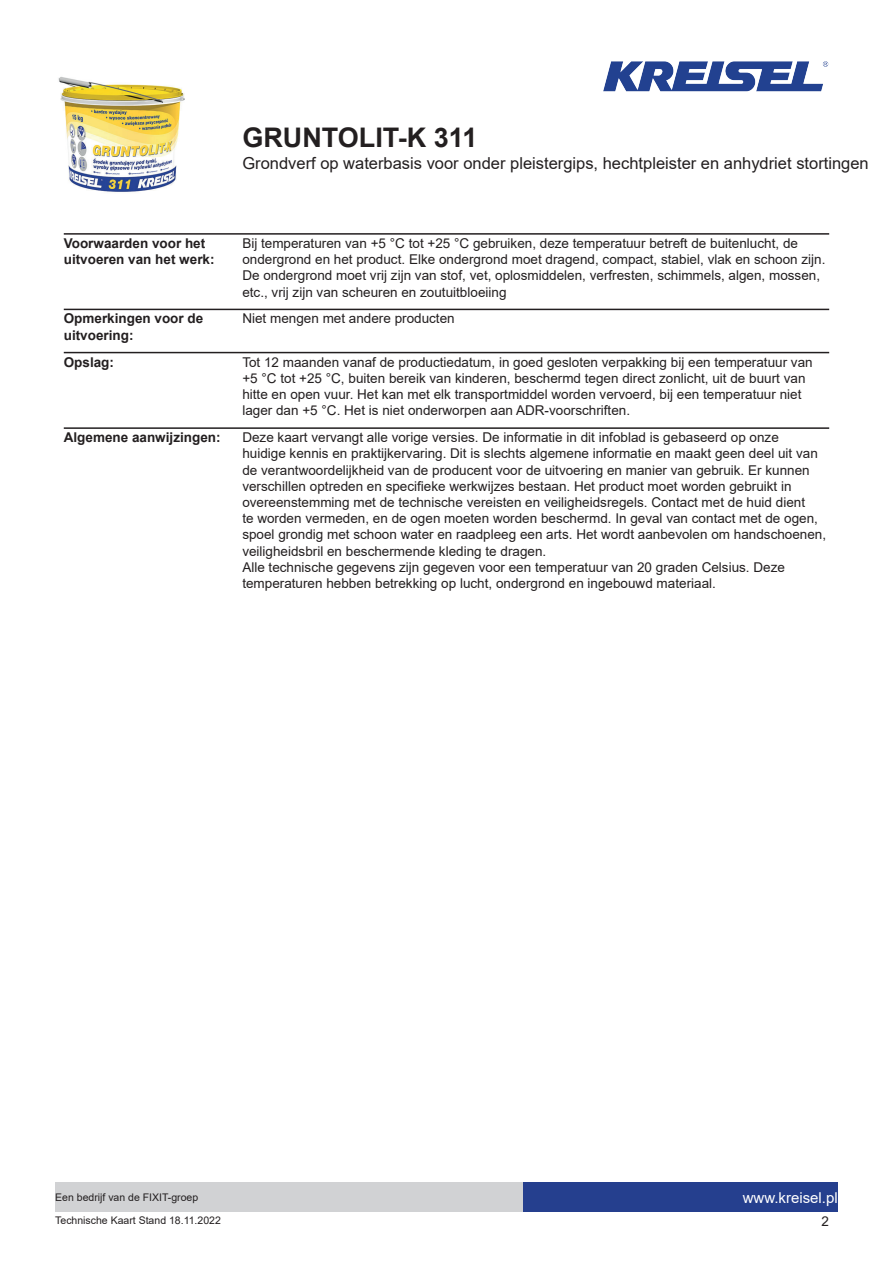
<style>
.page{position:relative;width:893px;height:1263px;background:#fff}
.page>*{position:absolute;margin:0;border:0;box-sizing:border-box;transform-origin:0 0}
.t1{font:700 27px "Arial";color:#231f20}
.t2{font:16.5px "Arial";color:#231f20}
.t3{font:15px "Arial";color:#fff}
.t4{font:13.5px/16.2px "Arial";color:#231f20}
.t5{font:700 13.5px/16.2px "Arial";color:#231f20}
.t6{font:10.5px "Arial";color:#231f20}
</style>
<div class="page">
<img style="left:58px;top:77px;width:127px;height:115px">
<img style="left:603px;top:61px;width:226px;height:31px">
<div style="left:523px;top:1182px;width:315px;height:30px;background:#253f8e"></div>
<div style="left:55px;top:1182px;width:468px;height:30px;background:#d1d2d4"></div>
<hr style="left:64px;top:233px;width:765px;height:2px;background:#231f20">
<hr style="left:64px;top:309px;width:765px;height:1px;background:#231f20">
<hr style="left:64px;top:352px;width:765px;height:1px;background:#231f20">
<hr style="left:64px;top:427px;width:765px;height:2px;background:#231f20">
<h1 class="t1" style="left:242px;top:119px;width:237px">GRUNTOLIT-K 311</h1>
<p class="t2" style="left:242px;top:152px;width:628px">Grondverf op waterbasis voor onder pleistergips, hechtpleister en anhydriet stortingen</p>
<p class="t5" style="left:64px;top:235px;width:152px">Voorwaarden voor het uitvoeren van het werk:</p>
<p class="t4" style="left:242px;top:235px;width:585px">Bij temperaturen van +5 °C tot +25 °C gebruiken, deze temperatuur betreft de buitenlucht, de ondergrond en het product. Elke ondergrond moet dragend, compact, stabiel, vlak en schoon zijn.<br>De ondergrond moet vrij zijn van stof, vet, oplosmiddelen, verfresten, schimmels, algen, mossen, etc., vrij zijn van scheuren en zoutuitbloeiing</p>
<p class="t5" style="left:64px;top:311px;width:141px">Opmerkingen voor de uitvoering:</p>
<p class="t4" style="left:242px;top:311px;width:214px">Niet mengen met andere producten</p>
<p class="t5" style="left:64px;top:354px;width:52px">Opslag:</p>
<p class="t4" style="left:242px;top:354px;width:572px">Tot 12 maanden vanaf de productiedatum, in goed gesloten verpakking bij een temperatuur van +5 °C tot +25 °C, buiten bereik van kinderen, beschermd tegen direct zonlicht, uit de buurt van hitte en open vuur. Het kan met elk transportmiddel worden vervoerd, bij een temperatuur niet lager dan +5 °C. Het is niet onderworpen aan ADR-voorschriften.</p>
<p class="t5" style="left:64px;top:429px;width:158px">Algemene aanwijzingen:</p>
<p class="t4" style="left:242px;top:429px;width:585px">Deze kaart vervangt alle vorige versies. De informatie in dit infoblad is gebaseerd op onze<br>huidige kennis en praktijkervaring. Dit is slechts algemene informatie en maakt geen deel uit van de verantwoordelijkheid van de producent voor de uitvoering en manier van gebruik. Er kunnen verschillen optreden en specifieke werkwijzes bestaan. Het product moet worden gebruikt in overeenstemming met de technische vereisten en veiligheidsregels. Contact met de huid dient<br>te worden vermeden, en de ogen moeten worden beschermd. In geval van contact met de ogen, spoel grondig met schoon water en raadpleeg een arts. Het wordt aanbevolen om handschoenen, veiligheidsbril en beschermende kleding te dragen.<br>Alle technische gegevens zijn gegeven voor een temperatuur van 20 graden Celsius. Deze temperaturen hebben betrekking op lucht, ondergrond en ingebouwd materiaal.</p>
<p class="t6" style="left:55px;top:1190px;width:144px">Een bedrijf van de FIXIT-groep</p>
<p class="t3" style="left:743px;top:1187px;width:97px">www.kreisel.pl</p>
<p class="t6" style="left:55px;top:1213px;width:167px">Technische Kaart Stand 18.11.2022</p>
<p class="t4" style="left:821px;top:1213px;width:9px">2</p>
</div>
